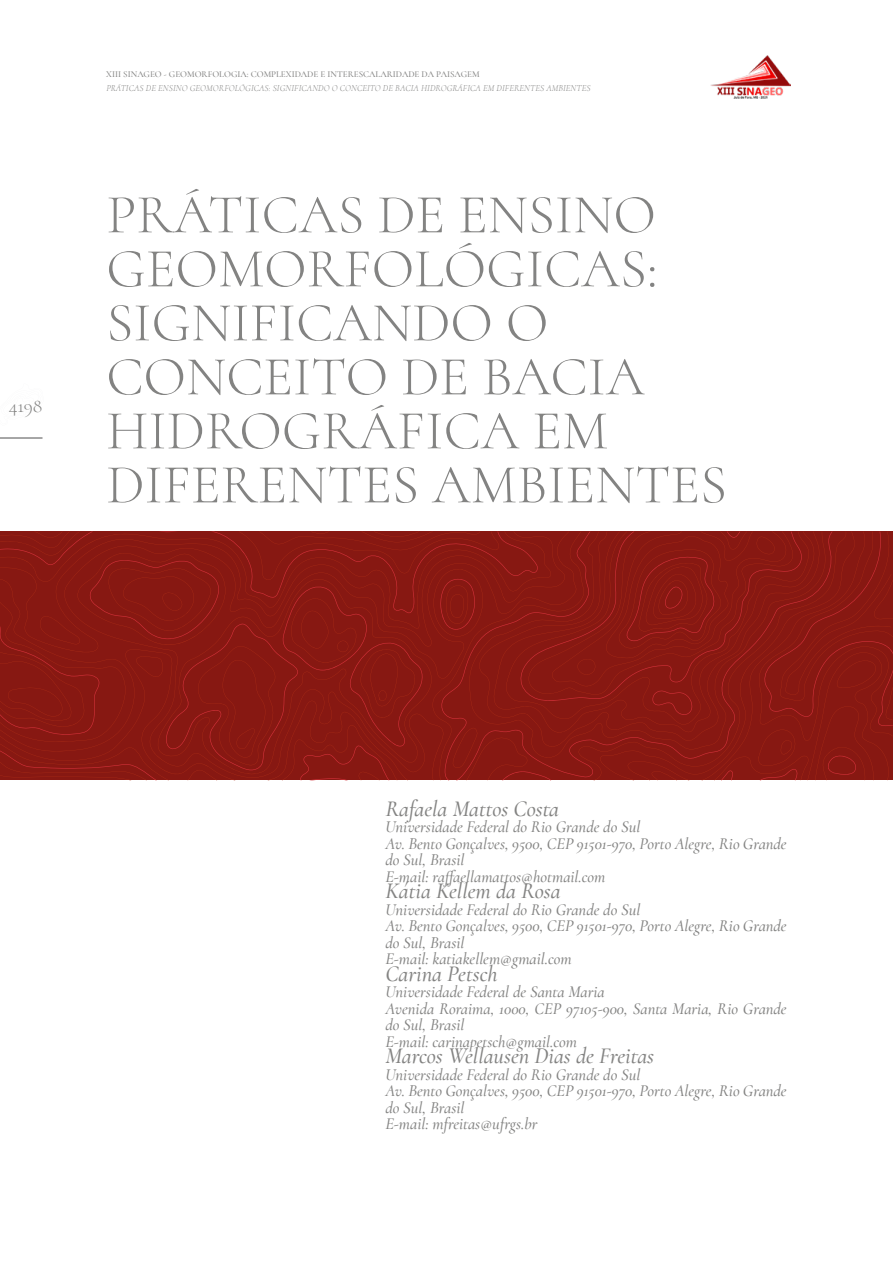
<style>
.page{position:relative;width:893px;height:1263px;background:#fff}
.page>*{position:absolute;margin:0;border:0;box-sizing:border-box;transform-origin:0 0}
.t1{font:300 55.5px/54px "Cormorant";color:#838382}
.t2{font:italic 500 22.5px "Cormorant";color:#838382}
.t3{font:300 19.5px "Cormorant";color:#838382}
.t4{font:italic 500 16.5px/16.5px "Cormorant";color:#838382}
.t5{font:italic 300 9px "Cormorant";letter-spacing:.01em;color:#838382}
.t6{font:500 9px "Cormorant";color:#838382}
</style>
<div class="page">
<hr style="left:0;top:437px;width:43px;height:2px;background:#8a8989">
<img style="left:710px;top:56px;width:81px;height:43px">
<svg style="left:0;top:532px;width:893px;height:248px;background:#891812"></svg>
<p class="t3" style="left:9px;top:394px;width:35px">4198</p>
<p class="t6" style="left:106px;top:68px;width:375px">XIII SINAGEO - GEOMORFOLOGIA: COMPLEXIDADE E INTERESCALARIDADE DA PAISAGEM</p>
<p class="t5" style="left:106px;top:83px;width:486px">PRÁTICAS DE ENSINO GEOMORFOLÓGICAS: SIGNIFICANDO O CONCEITO DE BACIA HIDROGRÁFICA EM DIFERENTES AMBIENTES</p>
<h1 class="t1" style="left:106px;top:188px;width:622px">PRÁTICAS DE ENSINO<br>GEOMORFOLÓGICAS:<br>SIGNIFICANDO O<br>CONCEITO DE BACIA<br>HIDROGRÁFICA EM<br>DIFERENTES AMBIENTES</h1>
<h2 class="t2" style="left:385px;top:795px;width:175px">Rafaela Mattos Costa</h2>
<p class="t4" style="left:385px;top:819px;width:403px">Universidade Federal do Rio Grande do Sul<br>Av. Bento Gonçalves, 9500, CEP 91501-970, Porto Alegre, Rio Grande do Sul, Brasil<br>E-mail: raffaellamattos@hotmail.com</p>
<h2 class="t2" style="left:385px;top:878px;width:177px">Kátia Kellem da Rosa</h2>
<p class="t4" style="left:385px;top:901px;width:403px">Universidade Federal do Rio Grande do Sul<br>Av. Bento Gonçalves, 9500, CEP 91501-970, Porto Alegre, Rio Grande do Sul, Brasil<br>E-mail: katiakellem@gmail.com</p>
<h2 class="t2" style="left:385px;top:960px;width:114px">Carina Petsch</h2>
<p class="t4" style="left:385px;top:984px;width:403px">Universidade Federal de Santa Maria<br>Avenida Roraima, 1000, CEP 97105-900, Santa Maria, Rio Grande do Sul, Brasil<br>E-mail: carinapetsch@gmail.com</p>
<h2 class="t2" style="left:385px;top:1043px;width:270px">Marcos Wellausen Dias de Freitas</h2>
<p class="t4" style="left:385px;top:1066px;width:403px">Universidade Federal do Rio Grande do Sul<br>Av. Bento Gonçalves, 9500, CEP 91501-970, Porto Alegre, Rio Grande do Sul, Brasil<br>E-mail: mfreitas@ufrgs.br</p>
</div>
